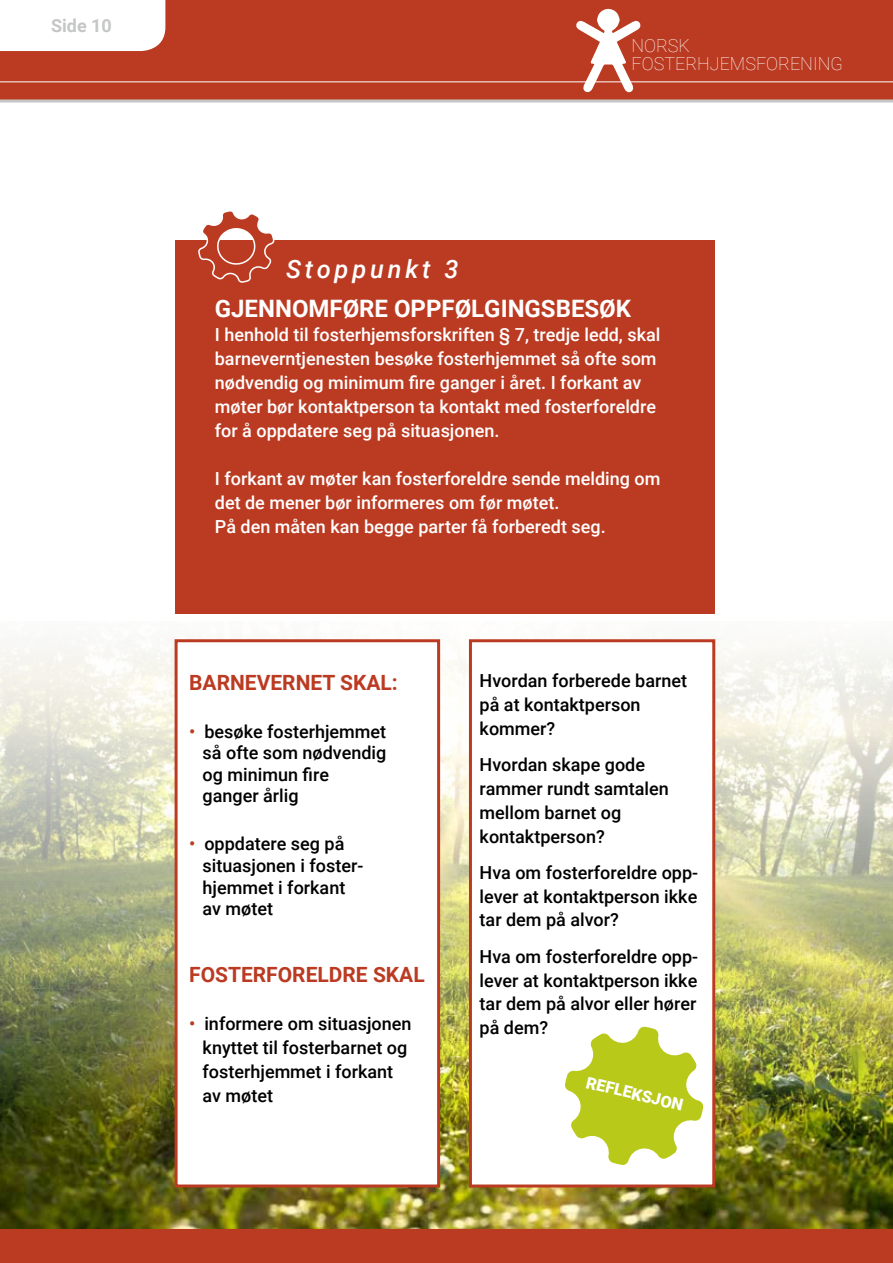
<style>
.page{position:relative;width:893px;height:1263px;background:#fff}
.page>*{position:absolute;margin:0;border:0;box-sizing:border-box;transform-origin:0 0}
.t1{font:italic 500 25.35px "Roboto";letter-spacing:.15em;color:#fff}
.t2{font:700 24px "Roboto";color:#fff}
.t3{font:700 21px "Roboto";color:#bb3b22}
.t4{font:500 18px/24px "Roboto";color:#000}
.t5{font:500 18px/24px "Roboto";color:#fff}
.t6{font:100 18px/18px "Roboto";color:#fff}
.t7{font:700 18px "Roboto";color:#c5c6c6}
.t8{font:900 16.35px "Roboto";color:#fff}
.s1{color:#bb3b22}
</style>
<div class="page">
<img style="left:0;top:639px;width:893px;height:590px">
<div style="left:0;top:1229px;width:893px;height:34px;background:#bb3b22"></div>
<div style="left:0;top:0;width:893px;height:101px;background:#bb3b22"></div>
<div style="left:0;top:0;width:165px;height:51px;background:#fff"></div>
<hr style="left:0;top:99px;width:893px;height:3px;background:#c5c6c6">
<svg style="left:574px;top:9px;width:68px;height:84px"></svg>
<hr style="left:0;top:82px;width:628px;height:1px;background:#fff">
<hr style="left:630px;top:82px;width:263px;height:1px;background:#fff">
<div style="left:175px;top:240px;width:539px;height:374px;background:#bb3b22"></div>
<svg style="left:198px;top:211px;width:77px;height:72px"></svg>
<div style="left:175px;top:639px;width:265px;height:548px;background:#fff;border:3px solid #bb3b22"></div>
<div style="left:469px;top:639px;width:246px;height:548px;background:#fff;border:3px solid #bb3b22"></div>
<svg style="left:565px;top:1026px;width:139px;height:139px"></svg>
<p class="t7" style="left:51px;top:13px;width:62px">Side 10</p>
<h1 class="t1" style="left:286px;top:251px;width:174px">Stoppunkt 3</h1>
<p class="t6" style="left:631px;top:36px;width:213px">NORSK<br>FOSTERHJEMSFORENING</p>
<h2 class="t2" style="left:215px;top:291px;width:418px">GJENNOMFØRE OPPFØLGINGSBESØK</h2>
<p class="t5" style="left:215px;top:322px;width:447px">I henhold til fosterhjemsforskriften § 7, tredje ledd, skal barneverntjenesten besøke fosterhjemmet så ofte som nødvendig og -minimum fire ganger i året. -I forkant av møter bør kontaktperson ta kontakt med fosterforeldre for å oppdatere seg på situasjonen.</p>
<p class="t5" style="left:215px;top:466px;width:447px">I forkant av møter kan fosterforeldre sende melding om det de mener bør informeres om før møtet.<br>På den måten kan begge parter få forberedt seg.</p>
<p class="t3" style="left:189px;top:667px;width:210px">BARNEVERNET SKAL:</p>
<p class="t4" style="left:203px;top:720px;width:185px;line-height:21.6px;text-indent:-13px"><span class="s1">•</span> besøke fosterhjemmet så ofte som nødvendig og minimun fire ganger årlig</p>
<p class="t4" style="left:203px;top:833px;width:162px;line-height:21.6px;text-indent:-13px"><span class="s1">•</span> oppdatere seg på - situasjonen i foster&shy;hjemmet i forkant av møtet</p>
<p class="t3" style="left:189px;top:960px;width:237px">FOSTERFORELDRE SKAL</p>
<p class="t4" style="left:203px;top:1011px;width:210px;text-indent:-13px"><span class="s1">•</span> informere om situasjonen knyttet til fosterbarnet og fosterhjemmet i forkant av møtet</p>
<p class="t4" style="left:480px;top:667px;width:209px">Hvordan forberede barnet på at kontaktperson kommer?</p>
<p class="t4" style="left:480px;top:751px;width:191px">Hvordan skape gode rammer rundt samtalen mellom barnet og kontaktperson?</p>
<p class="t4" style="left:480px;top:859px;width:220px;text-align:justify">Hva om fosterforeldre opp&shy;lever at kontaktperson ikke tar dem på alvor?</p>
<p class="t4" style="left:480px;top:943px;width:220px;text-align:justify">Hva om fosterforeldre opp&shy;lever at kontaktperson ikke tar dem på alvor eller hører på dem?</p>
<p class="t8" style="left:589px;top:1070px;width:101px;rotate:14deg">REFLEKSJON</p>
</div>
